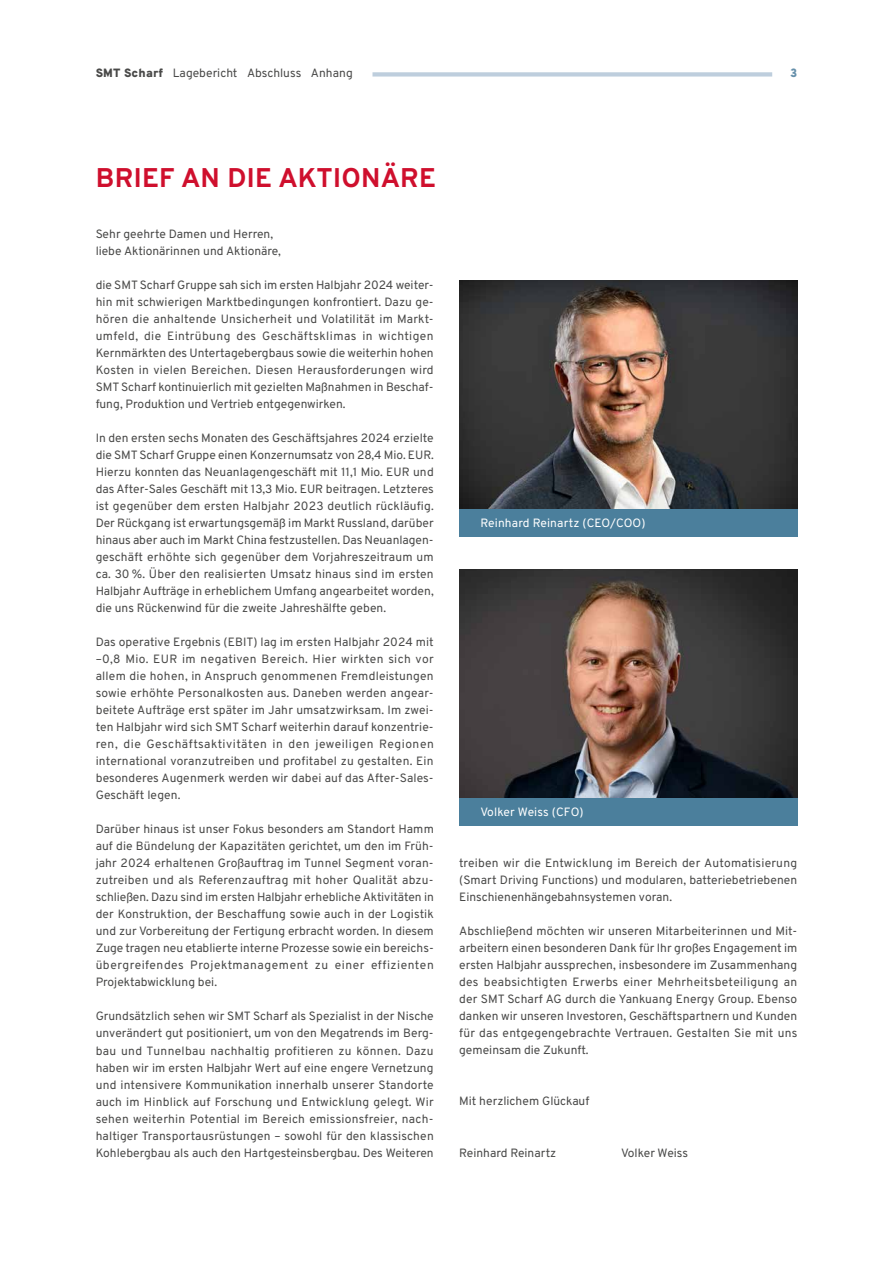
<style>
.page{position:relative;width:893px;height:1263px;background:#fff}
.page>*{position:absolute;margin:0;border:0;box-sizing:border-box;transform-origin:0 0}
.t1{font:700 27px "Overpass";letter-spacing:.01em;color:#cf0f2d}
.t2{font:12px/17px "Overpass";letter-spacing:.005em;color:#494948}
.t3{font:12px "Overpass";letter-spacing:.01em;color:#fff}
.t4{font:900 12px "Overpass";color:#6690ab}
.s1{font-weight:900}
</style>
<div class="page">
<div style="left:372px;top:72px;width:400px;height:5px;background:#becedd"></div>
<img style="left:459px;top:570px;width:338px;height:228px">
<img style="left:459px;top:281px;width:338px;height:228px">
<div style="left:459px;top:509px;width:338px;height:28px;background:#4b7f9c"></div>
<div style="left:459px;top:798px;width:338px;height:28px;background:#4b7f9c"></div>
<p class="t2" style="left:96px;top:63px;width:259px"><span class="s1">SMT Scharf</span> Lagebericht Abschluss Anhang</p>
<p class="t4" style="left:790px;top:63px;width:9px">3</p>
<h1 class="t1" style="left:96px;top:156px;width:342px">BRIEF AN DIE AKTIONÄRE</h1>
<p class="t2" style="left:96px;top:225px;width:187px">Sehr geehrte Damen und Herren, liebe Aktionärinnen und Aktionäre,</p>
<p class="t2" style="left:96px;top:276px;width:340px">die SMT Scharf Gruppe sah sich im ersten Halbjahr 2024 weiter&shy;hin mit schwierigen Marktbedingungen konfrontiert. Dazu ge&shy;hören die anhaltende Unsicherheit und Volatilität im Markt&shy;umfeld, die Eintrübung des Geschäftsklimas in wichtigen Kernmärkten des Untertagebergbaus sowie die weiterhin hohen Kosten in vielen Bereichen. Diesen Herausforderungen wird SMT Scharf kontinuierlich mit gezielten Maßnahmen in Beschaf&shy;fung, Produktion und Vertrieb entgegenwirken.</p>
<p class="t2" style="left:96px;top:429px;width:340px;text-align:justify">In den ersten sechs Monaten des Geschäftsjahres 2024 erzielte die SMT Scharf Gruppe einen Konzernumsatz von 28,4 Mio. EUR.<br>Hierzu konnten das Neuanlagengeschäft mit 11,1 Mio. EUR und das After-Sales Geschäft mit 13,3 Mio. EUR beitragen. Letzteres ist gegenüber dem ersten Halbjahr 2023 deutlich rückläufig.<br>Der Rückgang ist erwartungsgemäß im Markt Russland, darüber hinaus aber auch im Markt China festzustellen. Das Neuanlagen&shy;geschäft erhöhte sich gegenüber dem Vorjahreszeitraum um ca. 30 %. Über den realisierten Umsatz hinaus sind im ersten Halbjahr Aufträge in erheblichem Umfang angearbeitet worden, die uns Rückenwind für die zweite Jahreshälfte geben.</p>
<p class="t2" style="left:96px;top:633px;width:340px;text-align:justify">Das operative Ergebnis (EBIT) lag im ersten Halbjahr 2024 mit –0,8 Mio. EUR im negativen Bereich. Hier wirkten sich vor allem die hohen, in Anspruch genommenen Fremdleistungen sowie erhöhte Personalkosten aus. Daneben werden angear&shy;beitete Aufträge erst später im Jahr umsatzwirksam. Im zwei&shy;ten Halbjahr wird sich SMT Scharf weiterhin darauf konzentrie&shy;ren, die Geschäftsaktivitäten in den jeweiligen Regionen international voranzutreiben und profitabel zu gestalten. Ein besonderes Augenmerk werden wir dabei auf das After-Sales-Geschäft legen.</p>
<p class="t2" style="left:96px;top:820px;width:340px">Darüber hinaus ist unser Fokus besonders am Standort Hamm auf die Bündelung der Kapazitäten gerichtet, um den im Früh&shy;jahr 2024 erhaltenen Großauftrag im Tunnel Segment voran&shy;zutreiben und als Referenzauftrag mit hoher Qualität abzu&shy;schließen. Dazu sind im ersten Halbjahr erhebliche Aktivitäten in der Konstruktion, der Beschaffung sowie auch in der Logistik und zur Vorbereitung der Fertigung erbracht worden. In diesem Zuge tragen neu etablierte interne Prozesse sowie ein bereichs&shy;übergreifendes Projektmanagement zu einer effizienten Projektabwicklung bei.</p>
<p class="t2" style="left:96px;top:1007px;width:340px">Grundsätzlich sehen wir SMT Scharf als Spezialist in der Nische unverändert gut positioniert, um von den Megatrends im Berg&shy;bau und Tunnelbau nachhaltig profitieren zu können. Dazu haben wir im ersten Halbjahr Wert auf eine engere Vernetzung und intensivere Kommunikation innerhalb unserer Standorte auch im Hinblick auf Forschung und Entwicklung gelegt. Wir sehen weiterhin Potential im Bereich emissionsfreier, nach&shy;haltiger Transportausrüstungen – sowohl für den klassischen Kohlebergbau als auch den Hartgesteinsbergbau. Des Weiteren</p>
<p class="t3" style="left:480px;top:513px;width:167px">Reinhard Reinartz (CEO/COO)</p>
<p class="t3" style="left:480px;top:802px;width:105px">Volker Weiss (CFO)</p>
<p class="t2" style="left:459px;top:854px;width:340px;text-align:justify">treiben wir die Entwicklung im Bereich der Automatisierung (Smart Driving Functions) und modularen, batteriebetriebenen Einschienenhängebahnsystemen voran.</p>
<p class="t2" style="left:459px;top:922px;width:340px;text-align:justify">Abschließend möchten wir unseren Mitarbeiterinnen und Mit&shy;arbeitern einen besonderen Dank für Ihr großes Engagement im ersten Halbjahr aussprechen, insbesondere im Zusammenhang des beabsichtigten Erwerbs einer Mehrheitsbeteiligung an der SMT Scharf AG durch die Yankuang Energy Group. Ebenso danken wir unseren Investoren, Geschäftspartnern und Kunden für das entgegengebrachte Vertrauen. Gestalten Sie mit uns gemeinsam die Zukunft.</p>
<p class="t2" style="left:459px;top:1092px;width:132px">Mit herzlichem Glückauf</p>
<p class="t2" style="left:459px;top:1143px;width:98px">Reinhard Reinartz</p>
<p class="t2" style="left:621px;top:1143px;width:68px">Volker Weiss</p>
</div>
